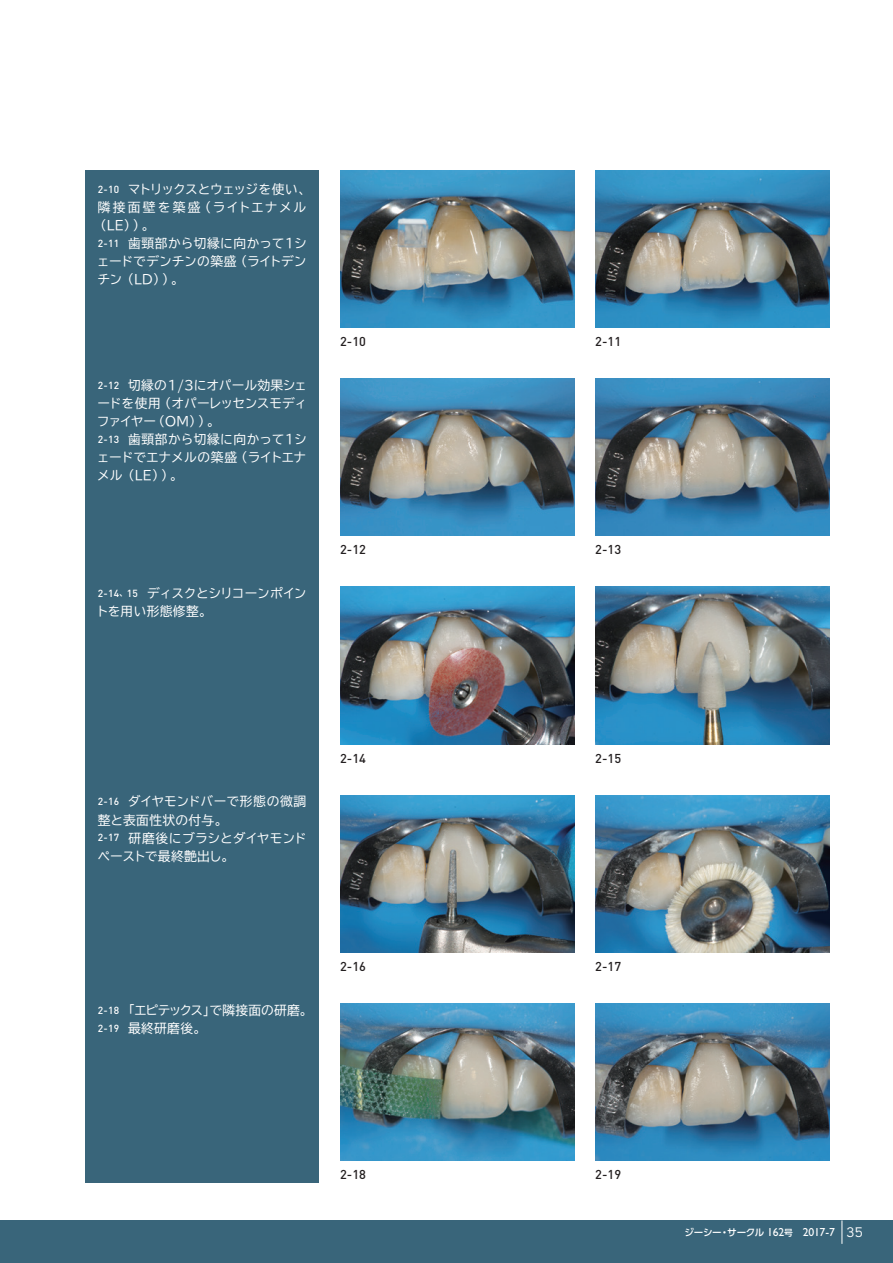
<style>
.page{position:relative;width:893px;height:1263px;background:#fff}
.page>*{position:absolute;margin:0;border:0;box-sizing:border-box;transform-origin:0 0}
.t1{font:12.75px/18px "TBUD Go Std";letter-spacing:.005em;color:#fff}
.t2{font:500 12.75px "DINOT";color:#231f20}
.t3{font:12.75px/18.1px "TBUD Go Std";letter-spacing:-.02em;color:#fff}
.t4{font:12.75px "TBUD Go Std";letter-spacing:-.07em;color:#fff}
.t5{font:12.75px "TBUD Go Std";letter-spacing:.025em;color:#fff}
.t6{font:12.75px "TBUD Go Std";letter-spacing:.15em;color:#fff}
.t7{font:500 9.6px "UD Shin Go Pro";letter-spacing:-.045em;color:#fff}
.s1{font-family:"DINOT";font-weight:500;font-size:10.2px}
.s2{font-weight:700;font-size:8.55px}
.s3{font-family:"Gill Sans Std";font-weight:400;font-size:11.7px}
.s4{font-size:8.7px}
.s5{font-family:"Copperplate Gothic Std 29 AB";font-weight:400;font-size:13.35px}
</style>
<div class="page">
<div style="left:0;top:1220px;width:893px;height:43px;background:#39657a"></div>
<div style="left:85px;top:170px;width:234px;height:1012px;background:#39657a"></div>
<img style="left:340px;top:378px;width:234px;height:158px">
<img style="left:595px;top:378px;width:234px;height:158px">
<img style="left:340px;top:587px;width:234px;height:157px">
<img style="left:595px;top:587px;width:234px;height:157px">
<img style="left:340px;top:795px;width:234px;height:157px">
<img style="left:595px;top:795px;width:234px;height:157px">
<img style="left:340px;top:1003px;width:234px;height:158px">
<img style="left:595px;top:1003px;width:234px;height:158px">
<img style="left:595px;top:170px;width:234px;height:157px">
<img style="left:340px;top:170px;width:234px;height:157px">
<svg style="left:842px;top:1220px;width:1px;height:24px"></svg>
<p class="t4" style="left:98px;top:179px;width:215px"><span class="s1">2-10</span> マトリックスとウェッジを使い、</p>
<p class="t6" style="left:98px;top:197px;width:210px">隣接面壁を築盛（ライトエナメル</p>
<p class="t1" style="left:94px;top:216px;width:63px">（LE））。</p>
<p class="t5" style="left:98px;top:233px;width:210px"><span class="s1">2-11</span> 歯頸部から切縁に向かって1シ</p>
<p class="t1" style="left:97px;top:252px;width:211px">ェードでデンチンの築盛（ライトデン</p>
<p class="t1" style="left:97px;top:270px;width:88px">チン（LD））。</p>
<p class="t1" style="left:97px;top:376px;width:212px"><span class="s1">2-12</span> 切縁の1/3にオパール効果シェードを使用（オパーレッセンスモディファイヤー（OM））。<br><span class="s1">2-13</span> 歯頸部から切縁に向かって1シェードでエナメルの築盛（ライトエナメル（LE））。</p>
<p class="t3" style="left:96px;top:584px;width:212px"><span class="s1">2-14</span><span class="s2">、</span><span class="s1">15</span> ディスクとシリコーンポイントを用い形態修整。</p>
<p class="t2" style="left:340px;top:333px;width:27px">2-10</p>
<p class="t2" style="left:340px;top:541px;width:27px">2-12</p>
<p class="t1" style="left:97px;top:792px;width:211px"><span class="s1">2-16</span> ダイヤモンドバーで形態の微調整と表面性状の付与。<br><span class="s1">2-17</span> 研磨後にブラシとダイヤモンドペーストで最終艶出し。</p>
<p class="t2" style="left:340px;top:749px;width:27px">2-14</p>
<p class="t1" style="left:98px;top:1001px;width:216px"><span class="s1">2-18</span> 「エピテックス」で隣接面の研磨。<br><span class="s1">2-19</span> 最終研磨後。</p>
<p class="t2" style="left:340px;top:958px;width:27px">2-16</p>
<p class="t2" style="left:340px;top:1166px;width:27px">2-18</p>
<p class="t2" style="left:595px;top:333px;width:27px">2-11</p>
<p class="t2" style="left:595px;top:541px;width:27px">2-13</p>
<p class="t2" style="left:595px;top:749px;width:27px">2-15</p>
<p class="t2" style="left:595px;top:958px;width:27px">2-17</p>
<p class="t2" style="left:595px;top:1166px;width:27px">2-19</p>
<p class="t7" style="left:684px;top:1225px;width:180px">ジーシー・サークル <span class="s3">162</span><span class="s4">号</span> <span class="s3">2017-7</span> <span class="s5">35</span></p>
</div>
